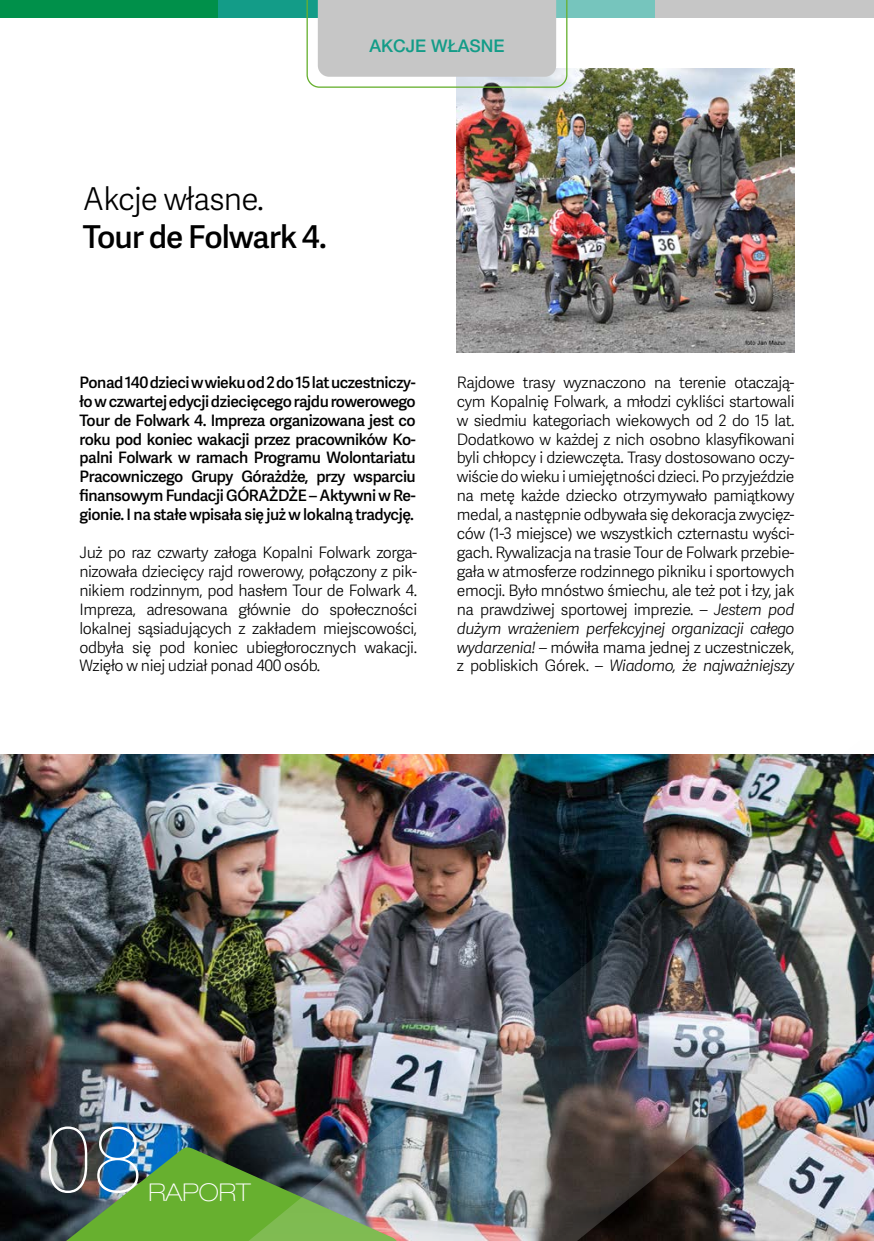
<style>
.page{position:relative;width:874px;height:1241px;background:#fff}
.page>*{position:absolute;margin:0;border:0;box-sizing:border-box;transform-origin:0 0}
.t1{font:100 91px "Roboto";color:#fff}
.t2{font:600 31.5px "Adelle Sans";letter-spacing:-.025em;color:#000}
.t3{font:300 31.5px "Adelle Sans";letter-spacing:-.025em;color:#000}
.t4{font:100 expanded 24.5px "Helvetica Neue LT Pro";color:#fff}
.t5{font:500 17.5px "Helvetica Neue LT Pro";color:#139c88}
.t6{font:300 15.75px/18.9px "Adelle Sans";letter-spacing:-.025em;color:#000;text-align:justify}
.t7{font:600 15.75px/18.9px "Adelle Sans";letter-spacing:-.025em;color:#000;text-align:justify}
.s1{font-style:italic}
</style>
<div class="page">
<img style="left:0;top:754px;width:230px;height:486px">
<div style="left:0;top:0;width:218px;height:17px;background:#00904a"></div>
<div style="left:218px;top:0;width:219px;height:17px;background:#139c88"></div>
<div style="left:437px;top:0;width:218px;height:17px;background:#76c5bd"></div>
<div style="left:655px;top:0;width:218px;height:17px;background:#c6c6c6"></div>
<img style="left:456px;top:68px;width:338px;height:284px">
<svg style="left:306px;top:0;width:261px;height:88px;background:#c8ccc9"></svg>
<img style="left:43px;top:1145px;width:187px;height:95px">
<img style="left:230px;top:754px;width:643px;height:486px">
<p class="t5" style="left:369px;top:36px;width:136px">AKCJE WŁASNE</p>
<h2 class="t3" style="left:83px;top:176px;width:182px">Akcje własne.</h2>
<h2 class="t2" style="left:83px;top:214px;width:245px">Tour de Folwark 4.</h2>
<p class="t7" style="left:79px;top:372px;width:338px">Ponad 140 dzieci w wieku od 2 do 15 lat uczestniczy&shy;ło w czwartej edycji dziecięcego rajdu rowerowego Tour de Folwark 4. Impreza organizowana jest co roku pod koniec wakacji przez pracowników Ko&shy;palni Folwark w ramach Programu Wolontariatu Pracowniczego Grupy Górażdże, przy wsparciu finansowym Fundacji GÓRAŻDŻE – Aktywni w Re&shy;gionie. I na stałe wpisała się już w lokalną tradycję.</p>
<p class="t6" style="left:79px;top:542px;width:339px">Już po raz czwarty załoga Kopalni Folwark zorga&shy;nizowała dziecięcy rajd rowerowy, połączony z pik&shy;nikiem rodzinnym, pod hasłem Tour de Folwark 4.<br>Impreza, adresowana głównie do społeczności lokalnej sąsiadujących z zakładem miejscowości, odbyła się pod koniec ubiegłorocznych wakacji.<br>Wzięło w niej udział ponad 400 osób.</p>
<p class="t6" style="left:456px;top:372px;width:339px">Rajdowe trasy wyznaczono na terenie otaczają&shy;cym Kopalnię Folwark, a młodzi cykliści startowali w siedmiu kategoriach wiekowych od 2 do 15 lat.<br>Dodatkowo w każdej z nich osobno klasyfikowani byli chłopcy i dziewczęta. Trasy dostosowano oczy&shy;wiście do wieku i umiejętności dzieci. Po przyjeździe na metę każde dziecko otrzymywało pamiątkowy medal, a następnie odbywała się dekoracja zwycięz&shy;ców (1-3 miejsce) we wszystkich czternastu wyści&shy;gach. Rywalizacja na trasie Tour de Folwark przebie&shy;gała w atmosferze rodzinnego pikniku i sportowych emocji. Było mnóstwo śmiechu, ale też pot i łzy, jak na prawdziwej sportowej imprezie. – <span class="s1">Jestem pod dużym wrażeniem perfekcyjnej organizacji całego wydarzenia!</span> – mówiła mama jednej z uczestniczek, z pobliskich Górek. – <span class="s1">Wiadomo, że najważniejszy</span></p>
<h1 class="t1" style="left:43px;top:1095px;width:101px">08</h1>
<h3 class="t4" style="left:148px;top:1177px;width:104px">RAPORT</h3>
</div>
